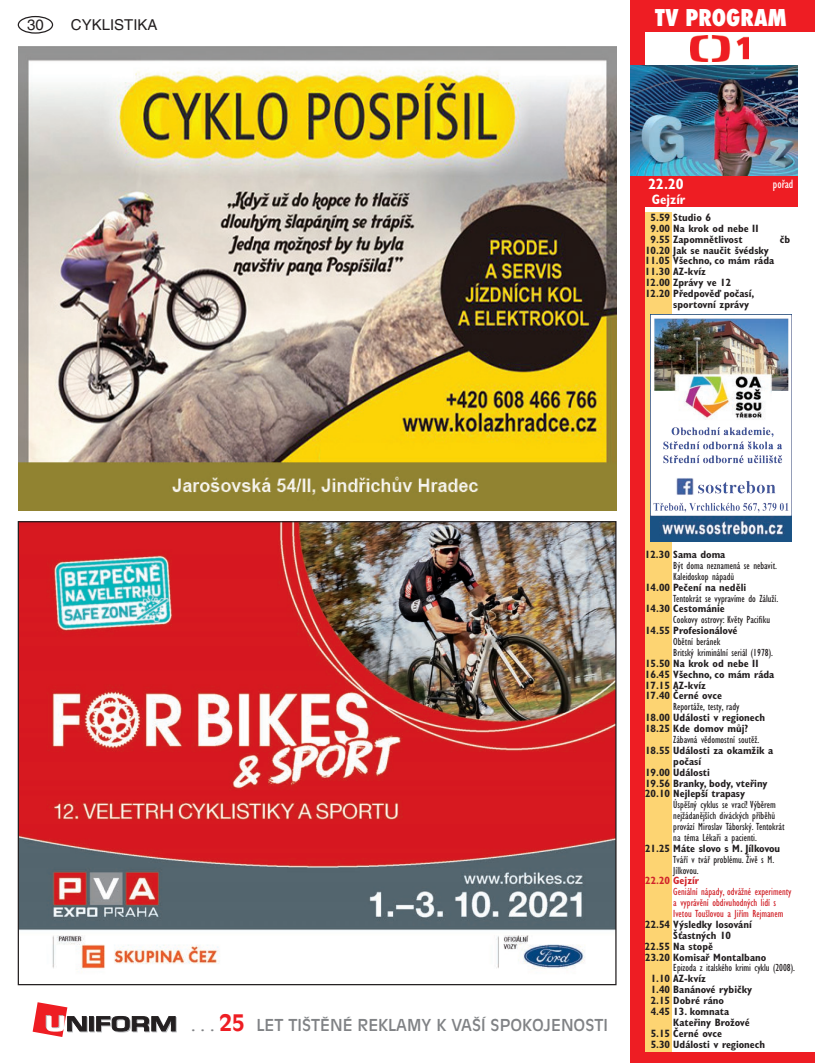
<style>
.page{position:relative;width:815px;height:1063px;background:#fff}
.page>*{position:absolute;margin:0;border:0;box-sizing:border-box;transform-origin:0 0}
.t1{font:800 condensed 22.5px "Futura";color:#fff}
.t2{font:16.25px "Antique Olive CE";color:#808285}
.t3{font:15px "Helvetica CE";color:#231f20}
.t4{font:700 condensed 15px "Gill Sans CE";color:#fff}
.t5{font:700 condensed 13.75px "Gill Sans CE";color:#fff}
.t6{font:condensed 12.5px "Gill Sans CE";color:#fff}
.t7{font:700 condensed 10.62px/10.9px "Gill Sans CE";color:#231f20}
.t8{font:condensed 10.62px/10.9px "Gill Sans CE";color:#231f20}
.t9{font:condensed 10.62px/10.9px "Gill Sans CE";color:#d1232a}
.t10{font:700 condensed 10.62px "Gill Sans CE";color:#d1232a}
.s1{font-weight:700;font-size:22.5px;color:#ee1d23}
</style>
<div class="page">
<div style="left:18px;top:16px;width:35px;height:18px;border:1px solid #231f20;border-radius:50%"></div>
<svg style="left:90px;top:1017px;width:5px;height:15px"></svg>
<svg style="left:89px;top:1016px;width:5px;height:15px"></svg>
<svg style="left:96px;top:1016px;width:81px;height:16px"></svg>
<svg style="left:33px;top:1002px;width:55px;height:35px"></svg>
<img style="left:20px;top:523px;width:595px;height:446px">
<img style="left:18px;top:46px;width:599px;height:464px">
<div style="left:631px;top:0;width:184px;height:32px;background:#ee1d23"></div>
<div style="left:631px;top:175px;width:166px;height:32px;background:#ee1d23"></div>
<img style="left:690px;top:35px;width:58px;height:27px">
<div style="left:631px;top:0;width:14px;height:1063px;background:#ee1d23"></div>
<div style="left:631px;top:1052px;width:184px;height:11px;background:#ee1d23"></div>
<div style="left:645px;top:213px;width:26px;height:839px;background:#fdd472"></div>
<img style="left:631px;top:66px;width:166px;height:109px">
<img style="left:650px;top:314px;width:142px;height:227px">
<h3 class="t3" style="left:27px;top:16px;width:18px">30</h3>
<h3 class="t3" style="left:71px;top:16px;width:88px">CYKLISTIKA</h3>
<h1 class="t1" style="left:655px;top:2px;width:133px">TV PROGRAM</h1>
<h3 class="t4" style="left:648px;top:175px;width:37px">22.20</h3>
<p class="t5" style="left:652px;top:191px;width:35px">Gejzír</p>
<p class="t6" style="left:773px;top:176px;width:22px">pořad</p>
<p class="t7" style="left:651px;top:212px;width:109px">5.59 Studio 6<br>9.00 Na krok od nebe II<br>9.55 Zapomnětlivost</p>
<p class="t7" style="left:780px;top:234px;width:12px">čb</p>
<p class="t7" style="left:645px;top:245px;width:125px">10.20 Jak se naučit švédsky</p>
<p class="t7" style="left:645px;top:255px;width:131px">11.05 Všechno, co mám ráda</p>
<p class="t7" style="left:645px;top:266px;width:63px">11.30 AZ-kvíz</p>
<p class="t7" style="left:645px;top:277px;width:88px">12.00 Zprávy ve 12</p>
<p class="t7" style="left:645px;top:288px;width:111px">12.20 Předpověď počasí,</p>
<p class="t7" style="left:673px;top:299px;width:77px">sportovní zprávy</p>
<h2 class="t2" style="left:191px;top:1016px;width:418px">. . . <span class="s1">25</span> LET TIŠTĚNÉ REKLAMY K VAŠÍ SPOKOJENOSTI</h2>
<p class="t7" style="left:645px;top:549px;width:82px">12.30 Sama doma</p>
<p class="t8" style="left:673px;top:560px;width:105px">Být doma neznamená se nebavit.<br>Kaleidoskop nápadů</p>
<p class="t7" style="left:645px;top:582px;width:103px">14.00 Pečení na neděli</p>
<p class="t8" style="left:673px;top:593px;width:107px">Tentokrát se vypravíme do Záluží.</p>
<p class="t7" style="left:645px;top:603px;width:81px">14.30 Cestománie</p>
<p class="t8" style="left:673px;top:614px;width:98px">Cookovy ostrovy: Květy Pacifiku</p>
<p class="t7" style="left:645px;top:625px;width:94px">14.55 Profesionálové</p>
<p class="t8" style="left:673px;top:636px;width:101px">Obětní beránek<br>Britský kriminální seriál (1978).</p>
<p class="t7" style="left:645px;top:658px;width:131px">15.50 Na krok od nebe II<br>16.45 Všechno, co mám ráda<br>17.15 AZ-kvíz<br>17.40 Černé ovce</p>
<p class="t8" style="left:673px;top:701px;width:68px">Reportáže, testy, rady</p>
<p class="t7" style="left:645px;top:712px;width:121px">18.00 Události v regionech<br>18.25 Kde domov můj?</p>
<p class="t8" style="left:673px;top:734px;width:87px">Zábavná vědomostní soutěž.</p>
<p class="t7" style="left:645px;top:745px;width:130px">18.55 Události za okamžik a</p>
<p class="t7" style="left:673px;top:756px;width:29px">počasí</p>
<p class="t7" style="left:645px;top:767px;width:66px">19.00 Události</p>
<p class="t7" style="left:645px;top:778px;width:124px">19.56 Branky, body, vteřiny</p>
<p class="t7" style="left:645px;top:788px;width:102px">20.10 Nejlepší trapasy</p>
<p class="t8" style="left:673px;top:799px;width:113px">Úspěšný cyklus se vrací! Výběrem nejžádanějších diváckých příběhů provází Miroslav Táborský. Tentokrát na téma Lékaři a pacienti.</p>
<p class="t7" style="left:645px;top:843px;width:137px">21.25 Máte slovo s M. Jílkovou</p>
<p class="t8" style="left:673px;top:854px;width:102px">Tváří v tvář problému. Živě s M.<br>Jílkovou.</p>
<p class="t10" style="left:645px;top:875px;width:55px">22.20 Gejzír</p>
<p class="t9" style="left:673px;top:886px;width:120px">Geniální nápady, odvážné experimenty a vyprávění obdivuhodných lidí s<br>Ivetou Toušlovou a Jiřím Rejmanem</p>
<p class="t7" style="left:645px;top:919px;width:108px">22.54 Výsledky losování</p>
<p class="t7" style="left:673px;top:930px;width:59px">Šťastných 10</p>
<p class="t7" style="left:645px;top:941px;width:70px">22.55 Na stopě</p>
<p class="t7" style="left:645px;top:952px;width:123px">23.20 Komisař Montalbano</p>
<p class="t8" style="left:673px;top:963px;width:123px">Epizoda z italského krimi cyklu (2008).</p>
<p class="t7" style="left:651px;top:973px;width:103px">1.10 AZ-kvíz<br>1.40 Banánové rybičky<br>2.15 Dobré ráno<br>4.45 13. komnata</p>
<p class="t7" style="left:651px;top:1017px;width:116px;text-indent:23px">Kateřiny Brožové<br>5.15 Černé ovce<br>5.30 Události v regionech</p>
</div>
